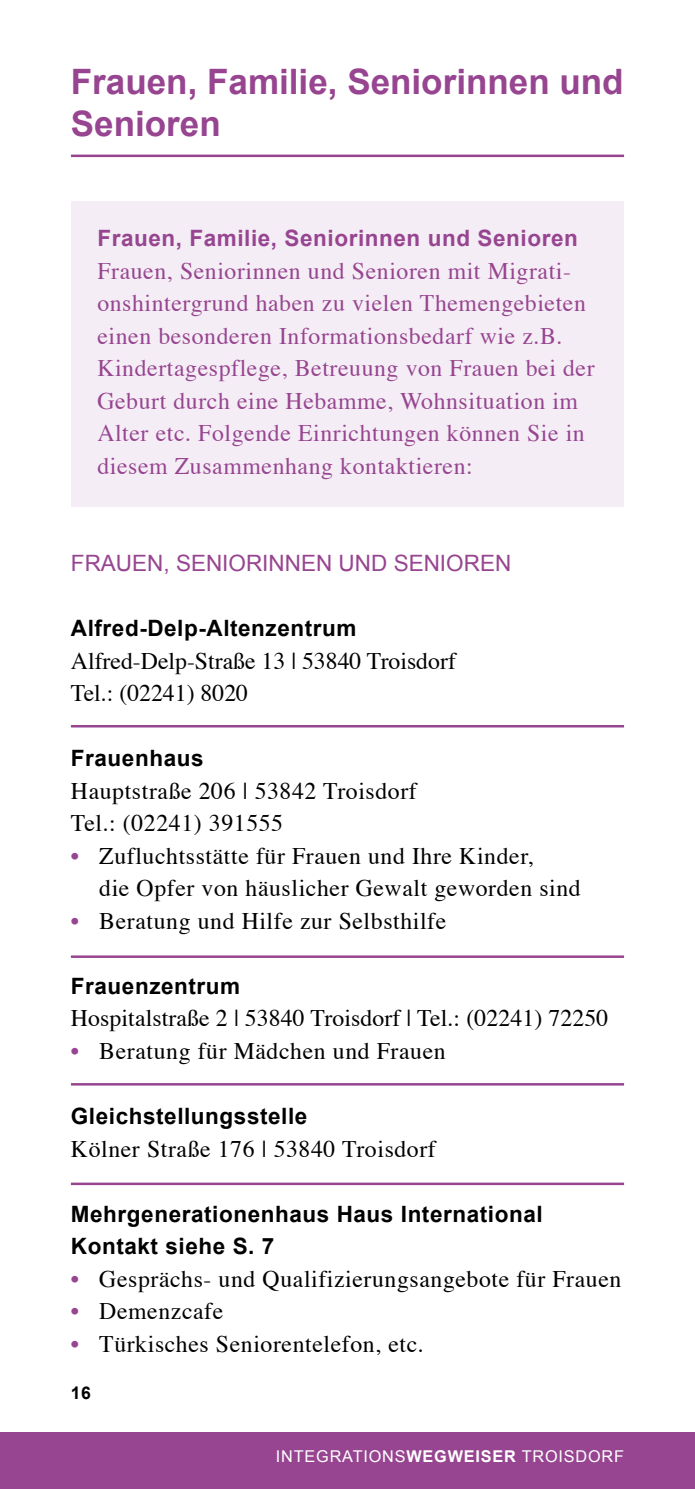
<style>
.page{position:relative;width:695px;height:1489px;background:#fff}
.page>*{position:absolute;margin:0;border:0;box-sizing:border-box;transform-origin:0 0}
.t1{font:700 35px/42px "Arial";color:#974590}
.t2{font:23.75px/32.5px "Times";letter-spacing:.025em;color:#000}
.t3{font:23.75px/32.5px "Times";letter-spacing:.025em;color:#974590}
.t4{font:23.75px/32.5px "Times";color:#000}
.t5{font:23.75px "Times";letter-spacing:.005em;color:#000}
.t6{font:700 22.5px/32.5px "Arial";letter-spacing:.025em;color:#000}
.t7{font:700 22.5px "Arial";letter-spacing:.025em;color:#974590}
.t8{font:22.5px "Arial";color:#974590}
.t9{font:700 17.5px "Arial";color:#000}
.t10{font:16.25px "Arial";letter-spacing:.05em;color:#fff}
.s1{color:#974590}
.s2{font-weight:700}
</style>
<div class="page">
<hr style="left:71px;top:154px;width:553px;height:3px;background:#974590">
<hr style="left:71px;top:725px;width:553px;height:2px;background:#974590">
<hr style="left:71px;top:955px;width:553px;height:2px;background:#974590">
<hr style="left:71px;top:1082px;width:553px;height:3px;background:#974590">
<hr style="left:71px;top:1182px;width:553px;height:2px;background:#974590">
<div style="left:72px;top:201px;width:552px;height:306px;background:#f4edf5"></div>
<div style="left:0;top:1431px;width:694px;height:57px;background:#974590"></div>
<h1 class="t1" style="left:71px;top:62px;width:554px">Frauen, Familie, Seniorinnen und<br>Senioren</h1>
<p class="t7" style="left:97px;top:223px;width:482px">Frauen, Familie, Seniorinnen und Senioren</p>
<p class="t3" style="left:97px;top:252px;width:498px">Frauen, Seniorinnen und Senioren mit Migrati&shy;onshintergrund haben zu vielen Themengebieten einen besonderen Informationsbedarf wie z.B.<br>Kindertagespflege, Betreuung von Frauen bei der Geburt durch eine Hebamme, Wohnsituation im Alter etc. Folgende Einrichtungen können Sie in diesem Zusammenhang kontaktieren:</p>
<p class="t8" style="left:71px;top:548px;width:442px">FRAUEN, SENIORI NNEN UND SENIOREN</p>
<p class="t6" style="left:71px;top:613px;width:287px">Alfred-Delp-Altenzentrum</p>
<p class="t4" style="left:71px;top:642px;width:386px">Alfred-Delp-Straße 13 | 53840 Troisdorf<br>Tel.: (02241) 8020</p>
<p class="t6" style="left:71px;top:743px;width:134px">Frauenhaus</p>
<p class="t2" style="left:71px;top:772px;width:347px">Hauptstraße 206 | 53842 Troisdorf<br>Tel.: (02241) 391555</p>
<p class="t2" style="left:99px;top:837px;width:483px;text-indent:-28px"><span class="s1">•</span> Zufluchtsstätte für Frauen und Ihre Kinder,<br>die Opfer von häuslicher Gewalt geworden sind</p>
<p class="t2" style="left:71px;top:902px;width:377px"><span class="s1">•</span> Beratung und Hilfe zur Selbsthilfe</p>
<p class="t6" style="left:71px;top:970px;width:171px">Frauenzentrum</p>
<p class="t5" style="left:71px;top:996px;width:539px">Hospitalstraße 2 | 53840 Troisdorf | Tel.: (02241) 72250</p>
<p class="t2" style="left:71px;top:1032px;width:376px"><span class="s1">•</span> Beratung für Mädchen und Frauen</p>
<p class="t6" style="left:71px;top:1100px;width:238px">Gleichstellungsstelle</p>
<p class="t2" style="left:71px;top:1130px;width:366px">Kölner Straße 176 | 53840 Troisdorf</p>
<p class="t6" style="left:71px;top:1198px;width:473px">Mehrgenerationenhaus Haus International<br>Kontakt siehe S. 7</p>
<p class="t2" style="left:71px;top:1260px;width:552px"><span class="s1">•</span> Gesprächs- und Qualifizierungsangebote für Frauen</p>
<p class="t2" style="left:71px;top:1292px;width:154px"><span class="s1">•</span> Demenzcafe</p>
<p class="t2" style="left:71px;top:1325px;width:354px"><span class="s1">•</span> Türkisches Seniorentelefon, etc.</p>
<p class="t9" style="left:71px;top:1381px;width:21px">16</p>
<p class="t10" style="left:276px;top:1445px;width:344px">INTEGRATI ONS<span class="s2">wegweiser</span> TROISDORF</p>
</div>
